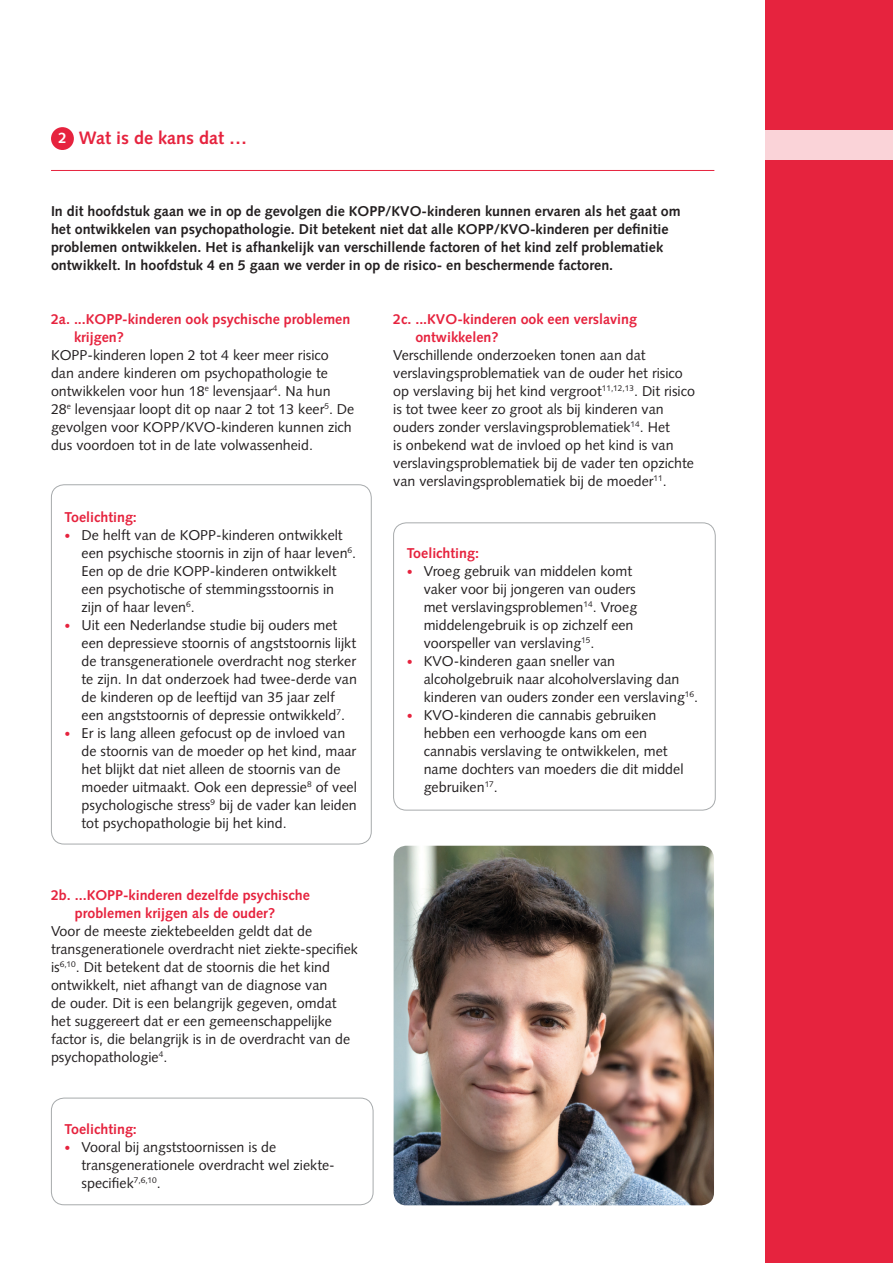
<style>
.page{position:relative;width:893px;height:1263px;background:#fff}
.page>*{position:absolute;margin:0;border:0;box-sizing:border-box;transform-origin:0 0}
._03-brood{font:700 18px "Syntax LT Std";color:#e6233e}
._02-Subkop_rood_bold{font:700 15px "Syntax LT Std";color:#fff}
._03-brood-2{font:14.25px/18px "Syntax LT Std";color:#231f20}
._03-brood_bold{font:700 14.25px/18px "Syntax LT Std";color:#231f20}
._03-Brood_bold_rood{font:14.25px/18px "Syntax LT Std";color:#231f20}
._03-Brood_bold_rood-2{font:700 14.25px/18px "Syntax LT Std";color:#e6233e}
.s1{font-size:12px;color:#e6233e}
</style>
<div class="page">
<div style="left:765px;top:0;width:128px;height:1263px;background:#e6233e"></div>
<div style="left:765px;top:130px;width:128px;height:29px;background:#fad3d8"></div>
<hr style="left:51px;top:170px;width:663px;height:1px;background:#e6233e">
<div style="left:393px;top:522px;width:323px;height:288px;border:1px solid #a7aaac;border-radius:13px"></div>
<div style="left:51px;top:127px;width:23px;height:23px;background:#e6233e;border-radius:50%"></div>
<img style="left:394px;top:846px;width:320px;height:359px">
<div style="left:51px;top:484px;width:321px;height:360px;border:1px solid #a7aaac;border-radius:13px"></div>
<div style="left:51px;top:1098px;width:322px;height:107px;border:1px solid #a7aaac;border-radius:13px"></div>
<p class="_02-Subkop_rood_bold" style="left:59px;top:130px;width:10px">2</p>
<p class="_03-brood" style="left:79px;top:127px;width:170px">Wat is de kans dat …</p>
<p class="_03-brood_bold" style="left:51px;top:202px;width:631px">In dit hoofdstuk gaan we in op de gevolgen die KOPP/KVO-kinderen kunnen ervaren als het gaat om het ontwikkelen van psychopathologie. Dit betekent niet dat alle KOPP/KVO-kinderen per definitie problemen ontwikkelen. Het is afhankelijk van verschillende factoren of het kind zelf problematiek ontwikkelt. In hoofdstuk 4 en 5 gaan we verder in op de risico- en beschermende factoren.</p>
<p class="_03-Brood_bold_rood-2" style="left:415px;top:310px;width:223px;text-indent:-22px">2c. ...KVO-kinderen ook een verslaving ontwikkelen?</p>
<p class="_03-brood-2" style="left:393px;top:346px;width:303px">Verschillende onderzoeken tonen aan dat verslavingsproblematiek van de ouder het risico op verslaving bij het kind vergroot<sup>11,12,13</sup>. Dit risico is tot twee keer zo groot als bij kinderen van ouders zonder verslavingsproblematiek<sup>14</sup>. Het<br>is onbekend wat de invloed op het kind is van verslavingsproblematiek bij de vader ten opzichte van verslavingsproblematiek bij de moeder<sup>11</sup>.</p>
<p class="_03-Brood_bold_rood-2" style="left:74px;top:310px;width:278px;text-indent:-23px">2a. ...KOPP-kinderen ook psychische problemen krijgen?</p>
<p class="_03-brood-2" style="left:51px;top:346px;width:305px">KOPP-kinderen lopen 2 tot 4 keer meer risico dan andere kinderen om psychopathologie te ontwikkelen voor hun 18<sup>e</sup> levensjaar<sup>4</sup>. Na hun<br>28<sup>e</sup> levensjaar loopt dit op naar 2 tot 13 keer<sup>5</sup>. De gevolgen voor KOPP/KVO-kinderen kunnen zich dus voordoen tot in de late volwassenheid.</p>
<p class="_03-Brood_bold_rood-2" style="left:65px;top:508px;width:74px">Toelichting:</p>
<p class="_03-brood-2" style="left:82px;top:526px;width:276px;text-indent:-17px"><span class="s1">•</span> De helft van de KOPP-kinderen ontwikkelt een psychische stoornis in zijn of haar leven<sup>6</sup>.<br>Een op de drie KOPP-kinderen ontwikkelt een psychotische of stemmingsstoornis in zijn of haar leven<sup>6</sup>.</p>
<p class="_03-brood-2" style="left:82px;top:616px;width:277px;text-indent:-17px"><span class="s1">•</span> Uit een Nederlandse studie bij ouders met een depressieve stoornis of angststoornis lijkt de transgenerationele overdracht nog sterker te zijn. In dat onderzoek had twee-derde van de kinderen op de leeftijd van 35 jaar zelf een angststoornis of depressie ontwikkeld<sup>7</sup>.</p>
<p class="_03-brood-2" style="left:82px;top:724px;width:277px;text-indent:-17px"><span class="s1">•</span> Er is lang alleen gefocust op de invloed van de stoornis van de moeder op het kind, maar het blijkt dat niet alleen de stoornis van de moeder uitmaakt. Ook een depressie<sup>8</sup> of veel psychologische stress<sup>9</sup> bij de vader kan leiden tot psychopathologie bij het kind.</p>
<p class="_03-Brood_bold_rood-2" style="left:75px;top:886px;width:237px;text-indent:-24px">2b. ...KOPP-kinderen dezelfde psychische problemen krijgen als de ouder?</p>
<p class="_03-Brood_bold_rood" style="left:51px;top:922px;width:309px">Voor de meeste ziektebeelden geldt dat de transgenerationele overdracht niet ziekte-specifiek is<sup>6,10</sup>. Dit betekent dat de stoornis die het kind ontwikkelt, niet afhangt van de diagnose van<br>de ouder. Dit is een belangrijk gegeven, omdat het suggereert dat er een gemeenschappelijke factor is, die belangrijk is in de overdracht van de psychopathologie<sup>4</sup>.</p>
<p class="_03-Brood_bold_rood-2" style="left:65px;top:1120px;width:74px">Toelichting:</p>
<p class="_03-brood-2" style="left:82px;top:1138px;width:255px;text-indent:-17px"><span class="s1">•</span> Vooral bij angststoornissen is de transgenerationele overdracht wel ziekte&shy;specifiek<sup>7,6,10</sup>.</p>
<p class="_03-Brood_bold_rood-2" style="left:407px;top:544px;width:74px">Toelichting:</p>
<p class="_03-brood-2" style="left:424px;top:562px;width:215px;text-indent:-17px"><span class="s1">•</span> Vroeg gebruik van middelen komt vaker voor bij jongeren van ouders met verslavingsproblemen<sup>14</sup>. Vroeg middelengebruik is op zichzelf een voorspeller van verslaving<sup>15</sup>.</p>
<p class="_03-brood-2" style="left:424px;top:652px;width:276px;text-indent:-17px"><span class="s1">•</span> KVO-kinderen gaan sneller van alcoholgebruik naar alcoholverslaving dan kinderen van ouders zonder een verslaving<sup>16</sup>.</p>
<p class="_03-brood-2" style="left:424px;top:706px;width:261px;text-indent:-17px"><span class="s1">•</span> KVO-kinderen die cannabis gebruiken hebben een verhoogde kans om een cannabis verslaving te ontwikkelen, met name dochters van moeders die dit middel gebruiken<sup>17</sup>.</p>
</div>
